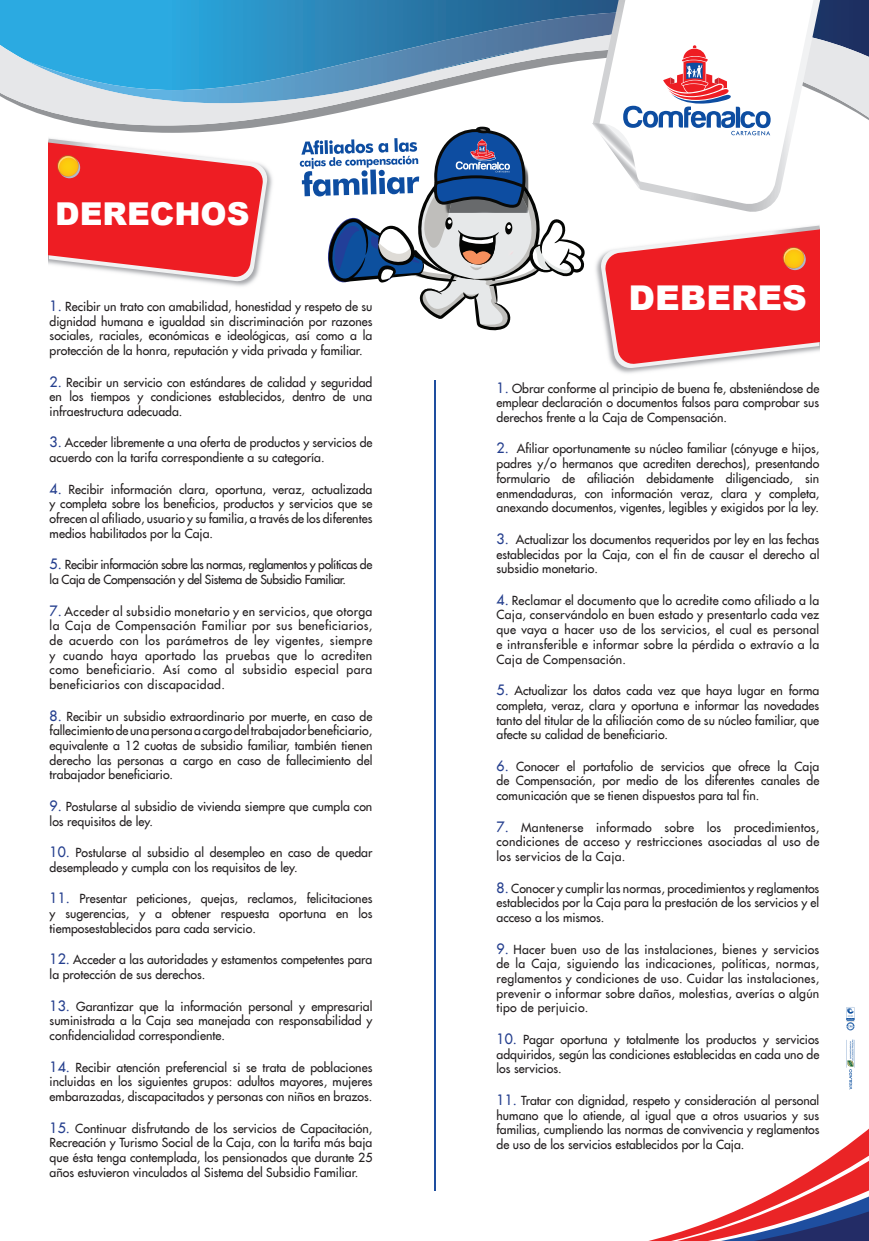
<style>
.page{position:relative;width:869px;height:1241px;background:#fff}
.page>*{position:absolute;margin:0;border:0;box-sizing:border-box;transform-origin:0 0}
.t1{font:900 34.12px "Arial";color:#fff}
.t2{font:900 31.5px "Arial";color:#fff}
.t3{font:12.25px/14.7px "Futura LT";color:#231f20;text-align:justify}
.t4{font:12.25px/14.7px "Futura LT";letter-spacing:-.03em;color:#231f20}
.s1{font-size:14px;color:#253f8e}
</style>
<div class="page">
<svg style="left:0;top:0;width:868px;height:319px"></svg>
<svg style="left:26px;top:12px;width:566px;height:14px;background:#2c8abc"></svg>
<svg style="left:0;top:26px;width:868px;height:85px;background:#7bb4d3"></svg>
<svg style="left:652px;top:1039px;width:216px;height:201px"></svg>
<svg style="left:846px;top:1007px;width:8px;height:23px"></svg>
<img style="left:592px;top:214px;width:226px;height:160px">
<svg style="left:592px;top:0;width:227px;height:214px"></svg>
<svg style="left:599px;top:0;width:249px;height:206px"></svg>
<svg style="left:591px;top:45px;width:179px;height:144px"></svg>
<svg style="left:299px;top:127px;width:286px;height:204px"></svg>
<svg style="left:49px;top:131px;width:219px;height:151px"></svg>
<svg style="left:599px;top:218px;width:219px;height:151px"></svg>
<hr style="left:433px;top:380px;width:2px;height:811px;background:#1e4e9f">
<h2 class="t2" style="left:55px;top:191px;width:196px">DERECHOS</h2>
<p class="t3" style="left:50px;top:299px;width:324px"><span class="s1">1.</span> Recibir un trato con amabilidad, honestidad y respeto de su dignidad humana e igualdad sin discriminación por razones sociales, raciales, económicas e ideológicas, así como a la protección de la honra, reputación y vida privada y familiar.</p>
<p class="t3" style="left:50px;top:374px;width:324px"><span class="s1">2.</span> Recibir un servicio con estándares de calidad y seguridad en los tiempos y condiciones establecidos, dentro de una infraestructura adecuada.</p>
<p class="t3" style="left:50px;top:435px;width:324px"><span class="s1">3.</span> Acceder libremente a una oferta de productos y servicios de acuerdo con la tarifa correspondiente a su categoría.</p>
<p class="t3" style="left:50px;top:481px;width:324px"><span class="s1">4.</span> Recibir información clara, oportuna, veraz, actualizada y completa sobre los beneficios, productos y servicios que se ofrecen al afiliado, usuario y su familia, a través de los diferentes medios habilitados por la Caja.</p>
<p class="t4" style="left:50px;top:557px;width:324px"><span class="s1">5.</span> Recibir información sobre las normas, reglamentos y políticas de la Caja de Compensación y del Sistema de Subsidio Familiar.</p>
<p class="t3" style="left:50px;top:603px;width:324px"><span class="s1">7.</span> Acceder al subsidio monetario y en servicios, que otorga la Caja de Compensación Familiar por sus beneficiarios, de acuerdo con los parámetros de ley vigentes, siempre y cuando haya aportado las pruebas que lo acrediten como beneficiario. Así como al subsidio especial para beneficiarios con discapacidad.</p>
<p class="t3" style="left:50px;top:708px;width:324px"><span class="s1">8.</span> Recibir un subsidio extraordinario por muerte, en caso de fallecimiento de una persona a cargo del trabajador beneficiario, equivalente a 12 cuotas de subsidio familiar, también tienen derecho las personas a cargo en caso de fallecimiento del trabajador beneficiario.</p>
<p class="t3" style="left:50px;top:798px;width:324px"><span class="s1">9.</span> Postularse al subsidio de vivienda siempre que cumpla con los requisitos de ley.</p>
<p class="t3" style="left:50px;top:845px;width:324px"><span class="s1">10.</span> Postularse al subsidio al desempleo en caso de quedar desempleado y cumpla con los requisitos de ley.</p>
<p class="t3" style="left:50px;top:891px;width:324px"><span class="s1">11.</span> Presentar peticiones, quejas, reclamos, felicitaciones y sugerencias, y a obtener respuesta oportuna en los tiemposestablecidos para cada servicio.</p>
<p class="t3" style="left:50px;top:952px;width:324px"><span class="s1">12.</span> Acceder a las autoridades y estamentos competentes para la protección de sus derechos.</p>
<p class="t3" style="left:50px;top:998px;width:324px"><span class="s1">13.</span> Garantizar que la información personal y empresarial suministrada a la Caja sea manejada con responsabilidad y confidencialidad correspondiente.</p>
<p class="t3" style="left:50px;top:1059px;width:324px"><span class="s1">14.</span> Recibir atención preferencial si se trata de poblaciones incluidas en los siguientes grupos: adultos mayores, mujeres embarazadas, discapacitados y personas con niños en brazos.</p>
<p class="t3" style="left:50px;top:1120px;width:324px"><span class="s1">15.</span> Continuar disfrutando de los servicios de Capacitación, Recreación y Turismo Social de la Caja, con la tarifa más baja que ésta tenga contemplada, los pensionados que durante 25 años estuvieron vinculados al Sistema del Subsidio Familiar.</p>
<h1 class="t1" style="left:628px;top:273px;width:180px">DEBERES</h1>
<p class="t3" style="left:496px;top:380px;width:324px"><span class="s1">1.</span> Obrar conforme al principio de buena fe, absteniéndose de emplear declaración o documentos falsos para comprobar sus derechos frente a la Caja de Compensación.</p>
<p class="t3" style="left:496px;top:441px;width:324px"><span class="s1">2.</span> Afiliar oportunamente su núcleo familiar (cónyuge e hijos, padres y/o hermanos que acrediten derechos), presentando formulario de afiliación debidamente diligenciado, sin enmendaduras, con información veraz, clara y completa, anexando documentos, vigentes, legibles y exigidos por la ley.</p>
<p class="t3" style="left:496px;top:532px;width:324px"><span class="s1">3.</span> Actualizar los documentos requeridos por ley en las fechas establecidas por la Caja, con el fin de causar el derecho al subsidio monetario.</p>
<p class="t3" style="left:496px;top:592px;width:324px"><span class="s1">4.</span> Reclamar el documento que lo acredite como afiliado a la Caja, conservándolo en buen estado y presentarlo cada vez que vaya a hacer uso de los servicios, el cual es personal e intransferible e informar sobre la pérdida o extravío a la Caja de Compensación.</p>
<p class="t3" style="left:496px;top:683px;width:324px"><span class="s1">5.</span> Actualizar los datos cada vez que haya lugar en forma completa, veraz, clara y oportuna e informar las novedades tanto del titular de la afiliación como de su núcleo familiar, que afecte su calidad de beneficiario.</p>
<p class="t3" style="left:496px;top:758px;width:324px"><span class="s1">6.</span> Conocer el portafolio de servicios que ofrece la Caja de Compensación, por medio de los diferentes canales de comunicación que se tienen dispuestos para tal fin.</p>
<p class="t3" style="left:496px;top:819px;width:324px"><span class="s1">7.</span> Mantenerse informado sobre los procedimientos, condiciones de acceso y restricciones asociadas al uso de los servicios de la Caja.</p>
<p class="t3" style="left:496px;top:880px;width:324px"><span class="s1">8.</span> Conocer y cumplir las normas, procedimientos y reglamentos establecidos por la Caja para la prestación de los servicios y el acceso a los mismos.</p>
<p class="t3" style="left:496px;top:941px;width:324px"><span class="s1">9.</span> Hacer buen uso de las instalaciones, bienes y servicios de la Caja, siguiendo las indicaciones, políticas, normas, reglamentos y condiciones de uso. Cuidar las instalaciones, prevenir o informar sobre daños, molestias, averías o algún tipo de perjuicio.</p>
<p class="t3" style="left:496px;top:1031px;width:324px"><span class="s1">10.</span> Pagar oportuna y totalmente los productos y servicios adquiridos, según las condiciones establecidas en cada uno de los servicios.</p>
<p class="t3" style="left:496px;top:1092px;width:324px"><span class="s1">11.</span> Tratar con dignidad, respeto y consideración al personal humano que lo atiende, al igual que a otros usuarios y sus familias, cumpliendo las normas de convivencia y reglamentos de uso de los servicios establecidos por la Caja.</p>
</div>
